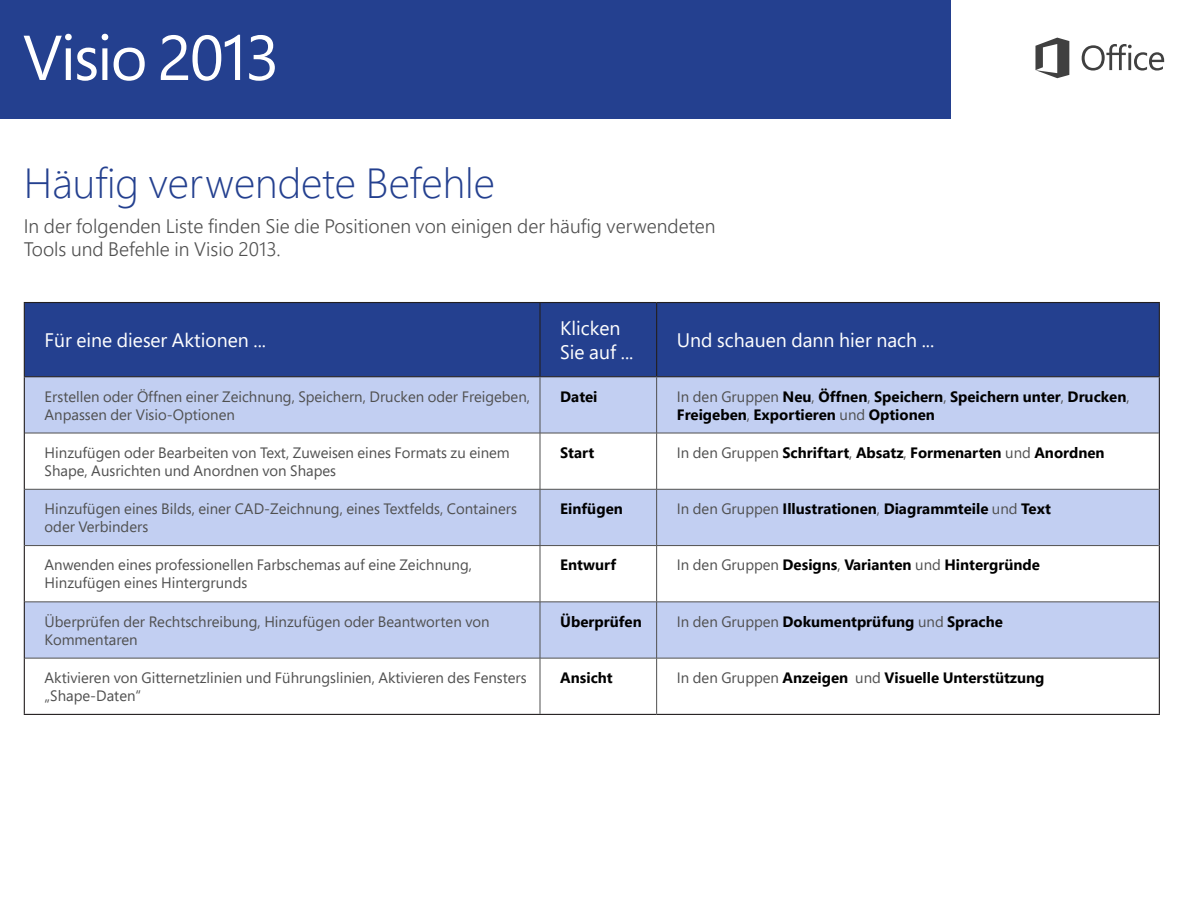
<style>
.page{position:relative;width:1188px;height:918px;background:#fff}
.page>*{position:absolute;margin:0;border:0;box-sizing:border-box;transform-origin:0 0}
.t1{font:300 42px "Segoe Pro";color:#24408f}
.t2{font:300 19.5px/23.4px "Segoe Pro";color:#505050}
.t3{font:19.5px/23.4px "Segoe Pro";color:#fff}
.t4{font:15px/18px "Segoe Pro";color:#505050}
.t5{font:700 15px/18px "Segoe Pro";color:#000}
.s1{font-weight:400;color:#505050}
</style>
<div class="page">
<div style="left:0;top:0;width:950px;height:119px;background:#24408f"></div>
<svg style="left:1082px;top:44px;width:82px;height:27px"></svg>
<svg style="left:1035px;top:38px;width:34px;height:40px"></svg>
<svg style="left:24px;top:34px;width:84px;height:47px"></svg>
<svg style="left:114px;top:48px;width:31px;height:33px"></svg>
<svg style="left:161px;top:35px;width:79px;height:46px"></svg>
<svg style="left:249px;top:35px;width:26px;height:46px"></svg>
<div style="left:25px;top:303px;width:1134px;height:73px;background:#24408f"></div>
<div style="left:25px;top:377px;width:1134px;height:56px;background:#c2cff2"></div>
<svg style="left:25px;top:434px;width:1134px;height:280px"></svg>
<hr style="left:24px;top:377px;width:1px;height:56px;background:#231f20">
<hr style="left:1159px;top:377px;width:1px;height:56px;background:#231f20">
<hr style="left:24px;top:433px;width:1px;height:56px;background:#231f20">
<hr style="left:1159px;top:433px;width:1px;height:56px;background:#231f20">
<hr style="left:24px;top:489px;width:1px;height:57px;background:#231f20">
<hr style="left:1159px;top:489px;width:1px;height:57px;background:#231f20">
<hr style="left:24px;top:546px;width:1px;height:56px;background:#231f20">
<hr style="left:1159px;top:546px;width:1px;height:56px;background:#231f20">
<hr style="left:24px;top:602px;width:1px;height:56px;background:#231f20">
<hr style="left:1159px;top:602px;width:1px;height:56px;background:#231f20">
<hr style="left:24px;top:658px;width:1px;height:56px;background:#231f20">
<hr style="left:1159px;top:658px;width:1px;height:56px;background:#231f20">
<hr style="left:24px;top:714px;width:516px;height:1px;background:#231f20">
<hr style="left:540px;top:714px;width:117px;height:1px;background:#231f20">
<hr style="left:657px;top:714px;width:503px;height:1px;background:#231f20">
<hr style="left:25px;top:433px;width:515px;height:1px;background:#505050">
<hr style="left:540px;top:433px;width:117px;height:1px;background:#505050">
<hr style="left:657px;top:433px;width:502px;height:1px;background:#505050">
<hr style="left:25px;top:489px;width:515px;height:1px;background:#505050">
<hr style="left:540px;top:489px;width:117px;height:1px;background:#505050">
<hr style="left:657px;top:489px;width:502px;height:1px;background:#505050">
<hr style="left:25px;top:545px;width:515px;height:1px;background:#505050">
<hr style="left:540px;top:545px;width:117px;height:1px;background:#505050">
<hr style="left:657px;top:545px;width:502px;height:1px;background:#505050">
<hr style="left:25px;top:602px;width:515px;height:1px;background:#505050">
<hr style="left:540px;top:602px;width:117px;height:1px;background:#505050">
<hr style="left:657px;top:602px;width:502px;height:1px;background:#505050">
<hr style="left:25px;top:658px;width:515px;height:1px;background:#505050">
<hr style="left:540px;top:658px;width:117px;height:1px;background:#505050">
<hr style="left:657px;top:658px;width:502px;height:1px;background:#505050">
<hr style="left:24px;top:302px;width:516px;height:1px;background:#231f20">
<hr style="left:24px;top:303px;width:1px;height:73px;background:#231f20">
<hr style="left:540px;top:302px;width:117px;height:1px;background:#231f20">
<hr style="left:539px;top:303px;width:2px;height:73px;background:#231f20">
<hr style="left:24px;top:376px;width:516px;height:1px;background:#231f20">
<hr style="left:540px;top:376px;width:117px;height:1px;background:#231f20">
<hr style="left:657px;top:302px;width:503px;height:1px;background:#231f20">
<hr style="left:656px;top:303px;width:1px;height:73px;background:#231f20">
<hr style="left:1159px;top:303px;width:1px;height:73px;background:#231f20">
<hr style="left:540px;top:377px;width:1px;height:56px;background:#505050">
<hr style="left:656px;top:377px;width:1px;height:56px;background:#505050">
<hr style="left:540px;top:433px;width:1px;height:56px;background:#505050">
<hr style="left:540px;top:489px;width:1px;height:56px;background:#505050">
<hr style="left:540px;top:546px;width:1px;height:56px;background:#505050">
<hr style="left:540px;top:602px;width:1px;height:56px;background:#505050">
<hr style="left:540px;top:658px;width:1px;height:56px;background:#505050">
<hr style="left:657px;top:376px;width:503px;height:1px;background:#231f20">
<hr style="left:656px;top:433px;width:1px;height:56px;background:#505050">
<hr style="left:656px;top:489px;width:1px;height:56px;background:#505050">
<hr style="left:656px;top:546px;width:1px;height:56px;background:#505050">
<hr style="left:656px;top:602px;width:1px;height:56px;background:#505050">
<hr style="left:656px;top:658px;width:1px;height:56px;background:#505050">
<p class="t1" style="left:24px;top:154px;width:473px">Häufig verwendete Befehle</p>
<p class="t2" style="left:24px;top:214px;width:693px">In der folgenden Liste finden Sie die Positionen von einigen der häufig verwendeten<br>Tools und Befehle in Visio 2013.</p>
<p class="t3" style="left:45px;top:328px;width:223px">Für eine dieser Aktionen ...</p>
<p class="t3" style="left:560px;top:316px;width:75px">Klicken<br>Sie auf ...</p>
<p class="t3" style="left:677px;top:328px;width:259px">Und schauen dann hier nach ...</p>
<p class="t4" style="left:45px;top:387px;width:487px">Erstellen oder Öffnen einer Zeichnung, Speichern, Drucken oder Freigeben,<br>Anpassen der Visio-Optionen</p>
<p class="t5" style="left:560px;top:387px;width:39px">Datei</p>
<p class="t5" style="left:677px;top:387px;width:454px"><span class="s1">In den Gruppen</span> Neu<span class="s1">,</span> Öffnen<span class="s1">,</span> Speichern<span class="s1">,</span> Speichern unter<span class="s1">,</span> Drucken<span class="s1">,<br></span>Freigeben<span class="s1">,</span> Exportieren <span class="s1">und</span> Optionen</p>
<p class="t4" style="left:45px;top:443px;width:467px">Hinzufügen oder Bearbeiten von Text, Zuweisen eines Formats zu einem<br>Shape, Ausrichten und Anordnen von Shapes</p>
<p class="t5" style="left:560px;top:443px;width:36px">Start</p>
<p class="t5" style="left:677px;top:443px;width:429px"><span class="s1">In den Gruppen</span> Schriftart<span class="s1">,</span> Absatz<span class="s1">,</span> Formenarten <span class="s1">und</span> Anordnen</p>
<p class="t4" style="left:45px;top:499px;width:474px">Hinzufügen eines Bilds, einer CAD-Zeichnung, eines Textfelds, Containers oder Verbinders</p>
<p class="t5" style="left:560px;top:499px;width:64px">Einfügen</p>
<p class="t5" style="left:677px;top:499px;width:375px"><span class="s1">In den Gruppen</span> Illustrationen<span class="s1">,</span> Diagrammteile <span class="s1">und</span> Text</p>
<p class="t4" style="left:45px;top:556px;width:429px">Anwenden eines professionellen Farbschemas auf eine Zeichnung,<br>Hinzufügen eines Hintergrunds</p>
<p class="t5" style="left:560px;top:556px;width:58px">Entwurf</p>
<p class="t5" style="left:677px;top:556px;width:365px"><span class="s1">In den Gruppen</span> Designs<span class="s1">,</span> Varianten <span class="s1">und</span> Hintergründe</p>
<p class="t4" style="left:45px;top:612px;width:447px">Überprüfen der Rechtschreibung, Hinzufügen oder Beantworten von<br>Kommentaren</p>
<p class="t5" style="left:560px;top:612px;width:83px">Überprüfen</p>
<p class="t5" style="left:677px;top:612px;width:328px"><span class="s1">In den Gruppen</span> Dokumentprüfung <span class="s1">und</span> Sprache</p>
<p class="t4" style="left:45px;top:668px;width:484px">Aktivieren von Gitternetzlinien und Führungslinien, Aktivieren des Fensters „Shape-Daten“</p>
<p class="t5" style="left:560px;top:668px;width:54px">Ansicht</p>
<p class="t5" style="left:677px;top:668px;width:369px"><span class="s1">In den Gruppen</span> Anzeigen <span class="s1">und</span> Visuelle Unterstützung</p>
</div>
